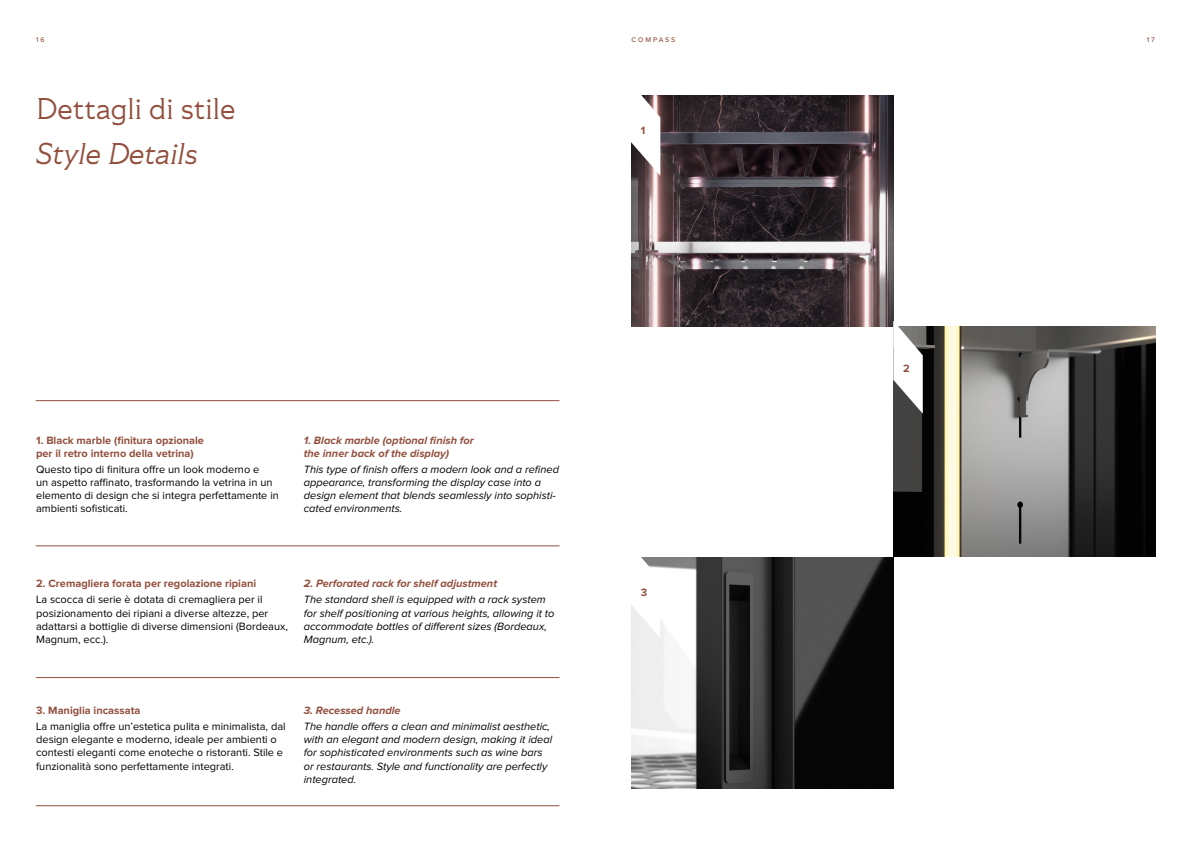
<style>
.page{position:relative;width:1191px;height:842px;background:#fff}
.page>*{position:absolute;margin:0;border:0;box-sizing:border-box;transform-origin:0 0}
.t1{font:30px "Tiller";color:#924f3d}
.t2{font:italic 30px "Tiller";color:#924f3d}
.t3{font:italic 11px/13.2px "Proxima Nova";color:#000}
.t4{font:11px/13.2px "Proxima Nova";color:#000}
.t5{font:700 11px/13.2px "Proxima Nova";color:#924f3d}
.t6{font:italic 700 11px/13.2px "Proxima Nova";color:#924f3d}
.t7{font:500 7px "Proxima Nova";letter-spacing:.275em;color:#924f3d}
</style>
<div class="page">
<hr style="left:36px;top:400px;width:523px;height:1px;background:#924f3d">
<hr style="left:36px;top:546px;width:523px;height:1px;background:#924f3d">
<hr style="left:36px;top:677px;width:523px;height:1px;background:#924f3d">
<hr style="left:36px;top:805px;width:523px;height:1px;background:#924f3d">
<img style="left:631px;top:96px;width:262px;height:230px">
<img style="left:894px;top:326px;width:261px;height:231px">
<svg style="left:631px;top:95px;width:29px;height:81px"></svg>
<img style="left:631px;top:557px;width:262px;height:231px">
<svg style="left:893px;top:321px;width:29px;height:93px"></svg>
<svg style="left:631px;top:557px;width:29px;height:81px"></svg>
<p class="t7" style="left:36px;top:34px;width:10px">1 6</p>
<p class="t7" style="left:631px;top:34px;width:45px">COMPASS</p>
<p class="t7" style="left:1146px;top:34px;width:10px">1 7</p>
<h1 class="t1" style="left:36px;top:90px;width:201px">Dettagli di stile</h1>
<h1 class="t2" style="left:36px;top:136px;width:163px">Style Details</h1>
<p class="t5" style="left:641px;top:124px;width:6px">1</p>
<p class="t5" style="left:36px;top:434px;width:169px">1. Black marble (finitura opzionale per il retro interno della vetrina)</p>
<p class="t4" style="left:36px;top:463px;width:244px">Questo tipo di finitura offre un look moderno e<br>un aspetto raffinato, trasformando la vetrina in un elemento di design che si integra perfettamente in ambienti sofisticati.</p>
<p class="t6" style="left:304px;top:434px;width:171px">1. Black marble (optional finish for the inner back of the display)</p>
<p class="t3" style="left:304px;top:463px;width:257px">This type of finish offers a modern look and a refined appearance, transforming the display case into a design element that blends seamlessly into sophisti&shy;cated environments.</p>
<p class="t5" style="left:36px;top:578px;width:221px">2. Cremagliera forata per regolazione ripiani</p>
<p class="t4" style="left:36px;top:594px;width:253px">La scocca di serie è dotata di cremagliera per il posizionamento dei ripiani a diverse altezze, per adattarsi a bottiglie di diverse dimensioni (Bordeaux, Magnum, ecc.).</p>
<p class="t6" style="left:304px;top:578px;width:195px">2. Perforated rack for shelf adjustment</p>
<p class="t3" style="left:304px;top:594px;width:252px">The standard shell is equipped with a rack system for shelf positioning at various heights, allowing it to accommodate bottles of different sizes (Bordeaux, Magnum, etc.).</p>
<p class="t5" style="left:36px;top:704px;width:106px">3. Maniglia incassata</p>
<p class="t4" style="left:36px;top:720px;width:251px">La maniglia offre un’estetica pulita e minimalista, dal design elegante e moderno, ideale per ambienti o contesti eleganti come enoteche o ristoranti. Stile e funzionalità sono perfettamente integrati.</p>
<p class="t6" style="left:304px;top:704px;width:98px">3. Recessed handle</p>
<p class="t3" style="left:304px;top:720px;width:250px">The handle offers a clean and minimalist aesthetic, with an elegant and modern design, making it ideal for sophisticated environments such as wine bars or restaurants. Style and functionality are perfectly integrated.</p>
<p class="t5" style="left:641px;top:586px;width:8px">3</p>
<p class="t5" style="left:903px;top:362px;width:8px">2</p>
</div>
